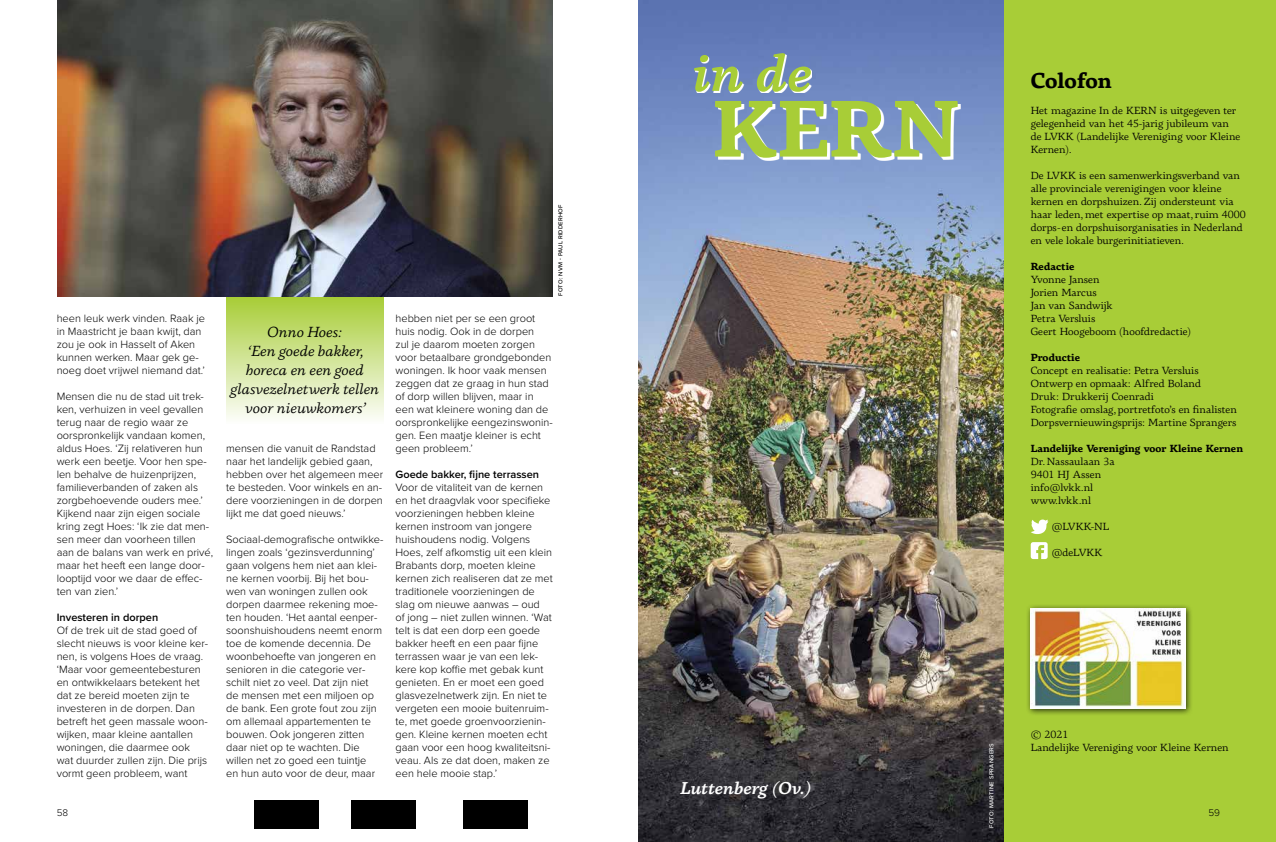
<style>
.page{position:relative;width:1276px;height:842px;background:#fff}
.page>*{position:absolute;margin:0;border:0;box-sizing:border-box;transform-origin:0 0}
.t1{font:800 22px "Basco Std";color:#000}
.t2{font:italic 700 17.6px "Basco Std";letter-spacing:-.005em;color:#fff}
.t3{font:italic 15px/19px "Basco Std";color:#000;text-align:center}
.t4{font:300 11px/13px "Proxima Nova";color:#000}
.t5{font:600 11px "Proxima Nova";color:#000}
.t6{font:10.6px/13px "Basco Std";color:#000}
.t7{font:800 10.6px "Basco Std";color:#000}
.t8{font:300 10px "Proxima Nova";color:#000}
.t9{font:500 6px "Proxima Nova";letter-spacing:.04em;color:#000}
.t10{font:500 6px "Proxima Nova";letter-spacing:.04em;color:#fff}
</style>
<div class="page">
<div style="left:226px;top:296px;width:157px;height:128px;background:linear-gradient(to bottom,#a7cc35,#fdfefb)"></div>
<img style="left:57px;top:0;width:496px;height:296px">
<img style="left:639px;top:0;width:365px;height:842px">
<div style="left:1004px;top:0;width:272px;height:842px;background:#a8cd37"></div>
<svg style="left:1031px;top:519px;width:17px;height:15px"></svg>
<svg style="left:1030px;top:542px;width:17px;height:17px"></svg>
<div style="left:1026px;top:604px;width:167px;height:112px;background:#000;opacity:.75"></div>
<img style="left:1030px;top:608px;width:155px;height:101px">
<svg style="left:718px;top:104px;width:242px;height:57px"></svg>
<svg style="left:715px;top:101px;width:242px;height:57px;background:#9ebb84"></svg>
<svg style="left:695px;top:55px;width:117px;height:38px"></svg>
<svg style="left:694px;top:53px;width:117px;height:39px;background:#8ba599"></svg>
<div style="left:255px;top:801px;width:64px;height:28px;background:#000"></div>
<div style="left:351px;top:801px;width:64px;height:28px;background:#000"></div>
<div style="left:463px;top:801px;width:64px;height:28px;background:#000"></div>
<p class="t4" style="left:57px;top:311px;width:150px">heen leuk werk vinden. Raak je in Maastricht je baan kwijt, dan zou je ook in Hasselt of Aken kunnen werken. Maar gek ge&shy;noeg doet vrijwel niemand dat.’</p>
<p class="t4" style="left:57px;top:389px;width:158px">Mensen die nu de stad uit trek&shy;ken, verhuizen in veel gevallen terug naar de regio waar ze oorspronkelijk vandaan komen, aldus Hoes. ‘Zij relativeren hun werk een beetje. Voor hen spe&shy;len behalve de huizenprijzen, familieverbanden of zaken als zorgbehoevende ouders mee.’<br>Kijkend naar zijn eigen sociale kring zegt Hoes: ‘Ik zie dat men&shy;sen meer dan voorheen tillen aan de balans van werk en privé, maar het heeft een lange door&shy;looptijd voor we daar de effec&shy;ten van zien.’</p>
<p class="t5" style="left:57px;top:609px;width:103px">Investeren in dorpen</p>
<p class="t4" style="left:57px;top:623px;width:153px">Of de trek uit de stad goed of slecht nieuws is voor kleine ker&shy;nen, is volgens Hoes de vraag. ‘Maar voor gemeentebesturen en ontwikkelaars betekent het dat ze bereid moeten zijn te investeren in de dorpen. Dan betreft het geen massale woon&shy;wijken, maar kleine aantallen woningen, die daarmee ook wat duurder zullen zijn. Die prijs vormt geen probleem, want</p>
<p class="t8" style="left:57px;top:805px;width:13px">58</p>
<h3 class="t3" style="left:230px;top:322px;width:150px">Onno Hoes:<br>‘Een goede bakker, horeca en een goed glasvezelnetwerk tellen voor nieuwkomers’</h3>
<p class="t4" style="left:226px;top:441px;width:159px">mensen die vanuit de Randstad naar het landelijk gebied gaan, hebben over het algemeen meer te besteden. Voor winkels en an&shy;dere voorzieningen in de dorpen lijkt me dat goed nieuws.’</p>
<p class="t4" style="left:226px;top:532px;width:159px">Sociaal-demografische ontwikke&shy;lingen zoals ‘gezinsverdunning’ gaan volgens hem niet aan klei&shy;ne kernen voorbij. Bij het bou&shy;wen van woningen zullen ook dorpen daarmee rekening moe&shy;ten houden. ‘Het aantal eenper&shy;soonshuishoudens neemt enorm toe de komende decennia. De woonbehoefte van jongeren en senioren in die categorie ver&shy;schilt niet zo veel. Dat zijn niet de mensen met een miljoen op de bank. Een grote fout zou zijn om allemaal appartementen te bouwen. Ook jongeren zitten daar niet op te wachten. Die willen net zo goed een tuintje<br>en hun auto voor de deur, maar</p>
<p class="t9" style="left:556px;top:296px;width:93px;rotate:-90deg">FOTO: NVM - PAUL RIDDERHOF</p>
<p class="t4" style="left:395px;top:311px;width:159px">hebben niet per se een groot huis nodig. Ook in de dorpen<br>zul je daarom moeten zorgen voor betaalbare grondgebonden woningen. Ik hoor vaak mensen zeggen dat ze graag in hun stad of dorp willen blijven, maar in een wat kleinere woning dan de oorspronkelijke eengezinswonin&shy;gen. Een maatje kleiner is echt geen probleem.’</p>
<p class="t5" style="left:395px;top:466px;width:145px">Goede bakker, fijne terrassen</p>
<p class="t4" style="left:395px;top:480px;width:159px">Voor de vitaliteit van de kernen en het draagvlak voor specifieke voorzieningen hebben kleine kernen instroom van jongere huishoudens nodig. Volgens<br>Hoes, zelf afkomstig uit een klein<br>Brabants dorp, moeten kleine kernen zich realiseren dat ze met traditionele voorzieningen de slag om nieuwe aanwas – oud<br>of jong – niet zullen winnen. ‘Wat telt is dat een dorp een goede bakker heeft en een paar fijne terrassen waar je van een lek&shy;kere kop koffie met gebak kunt genieten. En er moet een goed glasvezelnetwerk zijn. En niet te vergeten een mooie buitenruim&shy;te, met goede groenvoorzienin&shy;gen. Kleine kernen moeten echt gaan voor een hoog kwaliteitsni&shy;veau. Als ze dat doen, maken ze een hele mooie stap.’</p>
<h2 class="t2" style="left:680px;top:777px;width:132px">Luttenberg (Ov.)</h2>
<h1 class="t1" style="left:1030px;top:67px;width:83px">Colofon</h1>
<p class="t6" style="left:1030px;top:104px;width:211px">Het magazine In de KERN is uitgegeven ter gelegenheid van het 45-jarig jubileum van de LVKK (Landelijke Vereniging voor Kleine Kernen).</p>
<p class="t6" style="left:1030px;top:169px;width:217px">De LVKK is een samenwerkingsverband van alle provinciale verenigingen voor kleine kernen en dorpshuizen. Zij ondersteunt via haar leden, met expertise op maat, ruim 4000 dorps- en dorpshuisorganisaties in Nederland en vele lokale burgerinitiatieven.</p>
<p class="t7" style="left:1030px;top:260px;width:45px">Redactie</p>
<p class="t6" style="left:1030px;top:273px;width:162px">Yvonne Jansen<br>Jorien Marcus<br>Jan van Sandwijk<br>Petra Versluis<br>Geert Hoogeboom (hoofdredactie)</p>
<p class="t7" style="left:1030px;top:351px;width:51px">Productie</p>
<p class="t6" style="left:1030px;top:364px;width:208px">Concept en realisatie: Petra Versluis Ontwerp en opmaak: Alfred Boland<br>Druk: Drukkerij Coenradi<br>Fotografie omslag, portretfoto’s en finalisten Dorpsvernieuwingsprijs: Martine Sprangers</p>
<p class="t7" style="left:1030px;top:442px;width:214px">Landelijke Vereniging voor Kleine Kernen</p>
<p class="t6" style="left:1030px;top:455px;width:85px">Dr. Nassaulaan 3a<br>9401 HJ Assen info@lvkk.nl www.lvkk.nl</p>
<p class="t6" style="left:1051px;top:520px;width:59px">@LVKK-NL</p>
<p class="t6" style="left:1051px;top:546px;width:52px">@deLVKK</p>
<p class="t10" style="left:987px;top:828px;width:86px;rotate:-90deg">FOTO: MARTINE SPRANGERS</p>
<p class="t6" style="left:1030px;top:728px;width:199px">© 2021<br>Landelijke Vereniging voor Kleine Kernen</p>
<p class="t8" style="left:1208px;top:805px;width:13px">59</p>
</div>
